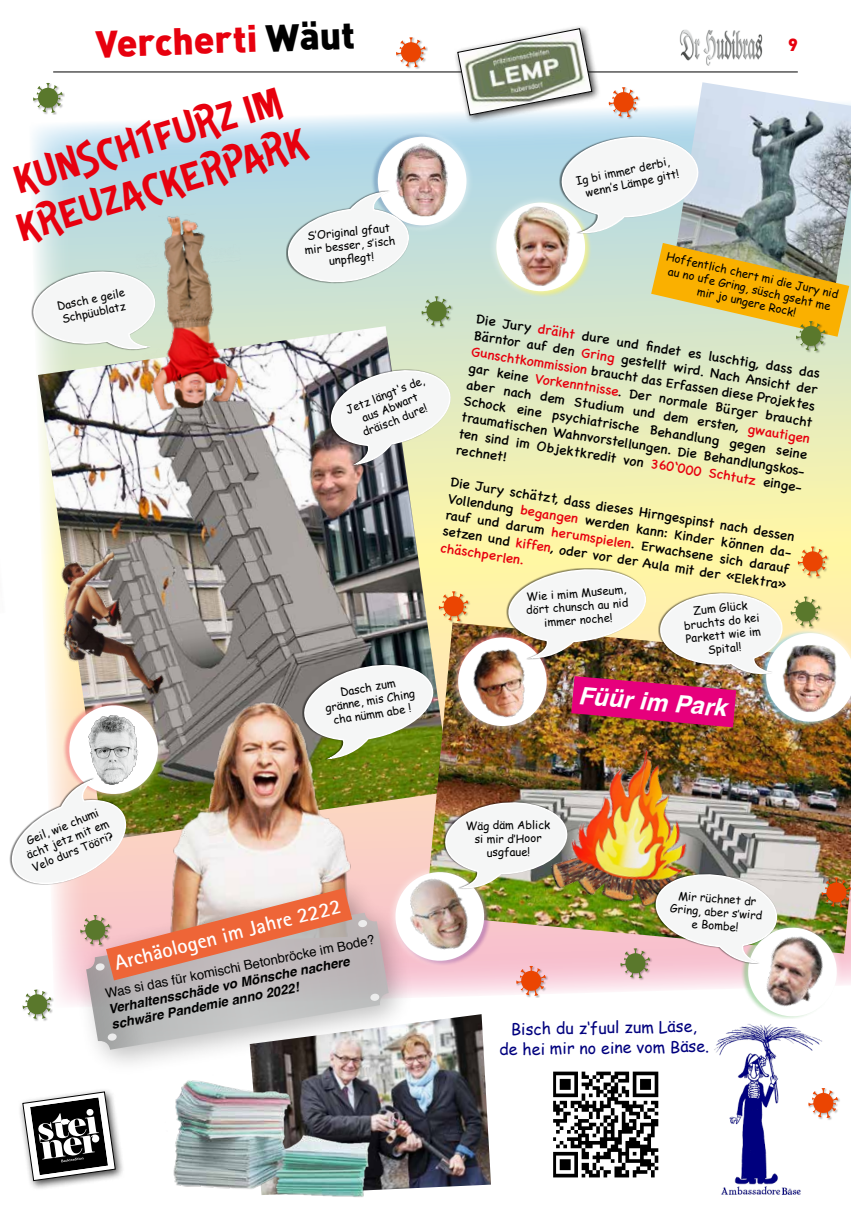
<style>
.page{position:relative;width:851px;height:1205px;background:#fff}
.page>*{position:absolute;margin:0;border:0;box-sizing:border-box;transform-origin:0 0}
.t1{font:39px/46.8px "De Little Chromatic";color:#e7000e}
.t2{font:900 37.5px "DINOT";color:#e7000e}
.t3{font:italic 700 24.38px "Helvetica";color:#fff}
.t4{font:700 20.62px "Rotis Sans Serif Std";color:#fff}
.t5{font:900 17.5px "DINOT";color:#e7000e}
.t6{font:16.12px/20.1px "Comic Sans MS";color:#00007e;text-align:center}
.t7{font:13.75px/16.5px "Chalkboard SE";color:#000}
.t8{font:italic 700 13.12px/15.9px "Helvetica";color:#000}
.t9{font:13.12px "Helvetica";color:#000}
.t10{font:11.25px/13.5px "Comic Sans MS";color:#000;text-align:center}
.s1{color:#000}
.s2{color:#e7000e}
</style>
<div class="page">
<img style="left:679px;top:29px;width:83px;height:37px">
<hr style="left:53px;top:72px;width:744px;height:1px;background:#000">
<img style="left:383px;top:1041px;width:108px;height:149px">
<svg style="left:32px;top:108px;width:818px;height:438px;background:#dae8cc"></svg>
<img style="left:38px;top:326px;width:413px;height:220px">
<svg style="left:32px;top:269px;width:101px;height:83px"></svg>
<img style="left:32px;top:533px;width:161px;height:13px">
<img style="left:133px;top:210px;width:119px;height:224px">
<div style="left:73px;top:875px;width:342px;height:201px;background:#000;opacity:.3"></div>
<svg style="left:86px;top:1041px;width:302px;height:9px"></svg>
<img style="left:673px;top:82px;width:177px;height:210px">
<div style="left:370px;top:129px;width:104px;height:104px;background:#fff;opacity:.75"></div>
<div style="left:378px;top:137px;width:88px;height:88px;background:#fff;border-radius:50%"></div>
<img style="left:390px;top:139px;width:60px;height:87px">
<div style="left:286px;top:190px;width:122px;height:93px;background:#000;opacity:.5"></div>
<svg style="left:283px;top:192px;width:131px;height:95px"></svg>
<div style="left:488px;top:195px;width:105px;height:104px;background:#fff;opacity:.75"></div>
<div style="left:496px;top:203px;width:89px;height:88px;background:#fff;border-radius:50%"></div>
<img style="left:502px;top:203px;width:75px;height:90px">
<svg style="left:557px;top:133px;width:145px;height:101px"></svg>
<img style="left:291px;top:413px;width:83px;height:110px">
<svg style="left:325px;top:365px;width:131px;height:100px"></svg>
<img style="left:714px;top:1041px;width:108px;height:157px">
<svg style="left:553px;top:1071px;width:105px;height:106px"></svg>
<img style="left:164px;top:1071px;width:219px;height:126px">
<div style="left:18px;top:1087px;width:107px;height:103px;background:#000;opacity:.75"></div>
<svg style="left:22px;top:1091px;width:94px;height:90px"></svg>
<div style="left:453px;top:24px;width:147px;height:100px;background:#000;opacity:.75"></div>
<svg style="left:457px;top:28px;width:135px;height:88px"></svg>
<div style="left:395px;top:37px;width:33px;height:33px;background:#000;opacity:.3"></div>
<svg style="left:396px;top:37px;width:29px;height:30px"></svg>
<div style="left:608px;top:87px;width:32px;height:33px;background:#000;opacity:.3"></div>
<svg style="left:608px;top:87px;width:30px;height:30px"></svg>
<div style="left:33px;top:82px;width:32px;height:33px;background:#000;opacity:.3"></div>
<svg style="left:33px;top:83px;width:29px;height:30px"></svg>
<div style="left:421px;top:296px;width:32px;height:33px;background:#000;opacity:.3"></div>
<svg style="left:421px;top:296px;width:30px;height:30px"></svg>
<div style="left:795px;top:321px;width:32px;height:32px;background:#000;opacity:.3"></div>
<svg style="left:651px;top:243px;width:198px;height:108px;background:#d4ba5c"></svg>
<div style="left:807px;top:1087px;width:33px;height:33px;background:#000;opacity:.3"></div>
<svg style="left:808px;top:1088px;width:29px;height:30px"></svg>
<img style="left:9px;top:546px;width:841px;height:495px">
<h2 class="t2" style="left:95px;top:19px;width:261px;rotate:-2deg">Vercherti <span class="s1">Wäut</span></h2>
<h1 class="t1" style="left:-3px;top:162px;width:302px;rotate:-17deg">Kunschtfurz im<br>Kreuzackerpark</h1>
<p class="t10" style="left:302px;top:229px;width:92px;rotate:-6deg">S’Original gfaut mir besser, s’isch unpfl egt!</p>
<p class="t10" style="left:56px;top:299px;width:71px;text-align:left;rotate:-12deg">Dasch e geile<br>Schpüublatz</p>
<p class="t10" style="left:343px;top:403px;width:85px;rotate:-21deg">Jetz längt's de, aus Abwart dräisch dure!</p>
<p class="t10" style="left:322px;top:687px;width:92px;rotate:-9deg">Dasch zum gränne, mis Ching cha nümm abe !</p>
<p class="t10" style="left:581px;top:173px;width:97px;text-align:left;text-indent:-7px;rotate:-12deg">Ig bi immer derbi, wenn’s Lämpe gitt!</p>
<p class="t5" style="left:788px;top:32px;width:11px">9</p>
<p class="t10" style="left:668px;top:249px;width:177px;rotate:13deg">Hoffentlich chert mi die Jury nid au no ufe Gring, süsch gseht me mir jo ungere Rock!</p>
<p class="t7" style="left:478px;top:310px;width:103px;rotate:9deg">Die Jury <span class="s2">dräiht<br></span>Bärntor auf den</p>
<p class="t7" style="left:583px;top:327px;width:242px;rotate:9deg">dure und fi ndet es luschtig, dass das</p>
<p class="t7" style="left:473px;top:342px;width:349px;rotate:9deg"><span class="s2">Gunschtkommission</span> braucht das Erfassen diese Projektes</p>
<p class="t7" style="left:583px;top:343px;width:240px;rotate:9deg"><span class="s2">Gring</span> gestellt wird. Nach Ansicht der</p>
<p class="t7" style="left:470px;top:359px;width:349px;rotate:9deg">gar keine <span class="s2">Vorkenntnisse</span>. Der normale Bürger braucht</p>
<p class="t7" style="left:467px;top:375px;width:349px;rotate:9deg">aber nach dem Studium und dem ersten, <span class="s2">gwautigen</span></p>
<p class="t7" style="left:465px;top:391px;width:349px;rotate:9deg">Schock eine psychiatrische Behandlung gegen seine</p>
<p class="t7" style="left:462px;top:408px;width:349px;rotate:9deg">traumatischen Wahnvorstellungen. Die Behandlungskos-</p>
<p class="t7" style="left:460px;top:424px;width:349px;rotate:9deg">ten sind im Objektkredit von <span class="s2">360‘000 Schtutz</span> einge-</p>
<p class="t7" style="left:457px;top:440px;width:53px;rotate:9deg">rechnet!</p>
<p class="t7" style="left:452px;top:473px;width:349px;text-align:justify;rotate:9deg">Die Jury schätzt, dass dieses Hirngespinst nach dessen Vollendung <span class="s2">begangen</span> werden kann: Kinder können da&shy;rauf und darum <span class="s2">herumspielen</span>. Erwachsene sich darauf setzen und <span class="s2">kiffen</span>, oder vor der Aula mit der «Elektra» <span class="s2">chäschperlen.</span></p>
<p class="t10" style="left:524px;top:589px;width:104px;rotate:-4deg">Wie i mim Museum, dört chunsch au nid immer noche!</p>
<p class="t10" style="left:682px;top:605px;width:77px;rotate:-6deg">Zum Glück bruchts do kei<br>Parkett wie im<br>Spital!</p>
<h3 class="t3" style="left:580px;top:675px;width:150px;rotate:5deg">Füür im Park</h3>
<p class="t10" style="left:19px;top:836px;width:89px;rotate:-22deg">Geil, wie chumi ächt jetz mit em<br>Velo durs Tööri?</p>
<h3 class="t4" style="left:112px;top:950px;width:234px;rotate:-14deg">Archäologen im Jahre 2222</h3>
<p class="t9" style="left:103px;top:983px;width:276px;rotate:-11deg">Was si das für komischi Betonbröcke im Bode?</p>
<p class="t8" style="left:107px;top:1000px;width:247px;rotate:-11deg">Verhaltensschäde vo Mönsche nachere schwäre Pandemie anno 2022!</p>
<p class="t10" style="left:465px;top:819px;width:86px;rotate:-1deg">Wäg däm Ablick si mir d’Hoor usgfaue!</p>
<p class="t10" style="left:671px;top:888px;width:94px;rotate:4deg">Mir rüchnet dr<br>Gring, aber s’wird e Bombe!</p>
<p class="t6" style="left:498px;top:1019px;width:211px;rotate:-1deg">Bisch du z‘fuul zum Läse,<br>de hei mir no eine vom Bäse.</p>
</div>
